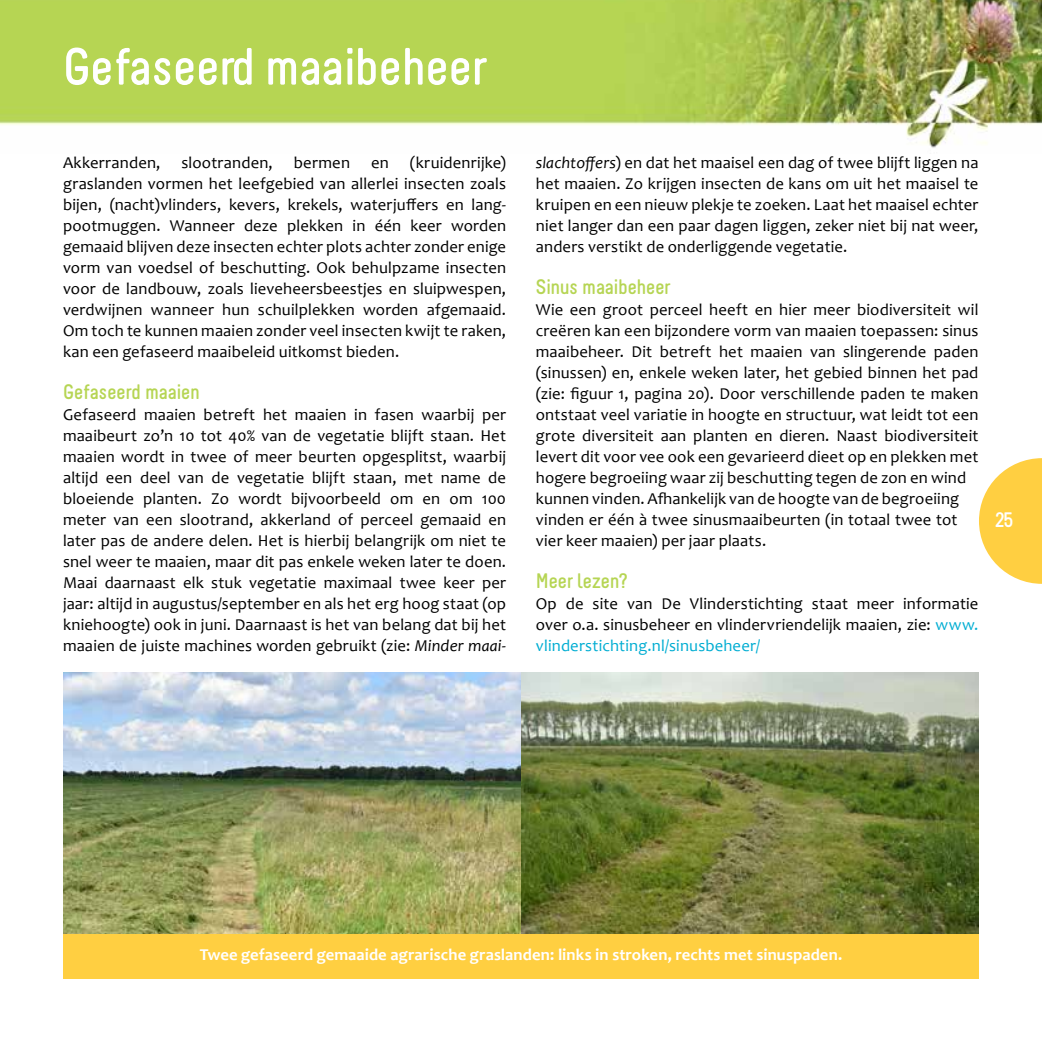
<style>
.page{position:relative;width:1042px;height:1042px;background:#fff}
.page>*{position:absolute;margin:0;border:0;box-sizing:border-box;transform-origin:0 0}
.t1{font:700 52.5px "Melbourne";letter-spacing:-.01em;color:#fff}
.t2{font:700 21px "Melbourne";letter-spacing:-.015em;color:#b6d554}
.t3{font:700 21px "Melbourne";color:#fff}
.t4{font:16.62px/21px "Candara";letter-spacing:.01em;color:#000;text-align:justify}
.t5{font:700 16.62px "Candara";letter-spacing:.005em;color:#fff}
.s1{font-style:italic}
.s2{color:#00add2}
</style>
<div class="page">
<img style="left:0;top:0;width:1042px;height:148px">
<svg style="left:979px;top:458px;width:63px;height:126px"></svg>
<img style="left:521px;top:672px;width:458px;height:262px">
<img style="left:63px;top:672px;width:458px;height:262px">
<div style="left:63px;top:934px;width:916px;height:45px;background:#ffcf41"></div>
<h1 class="t1" style="left:63px;top:39px;width:424px">Gefaseerd maaibeheer</h1>
<p class="t4" style="left:63px;top:152px;width:445px;text-indent:347px">(kruidenrijke) graslanden vormen het leefgebied van allerlei insecten zoals bijen, (nacht)vlinders, kevers, krekels, waterjuffers en lang&shy;pootmuggen. Wanneer deze plekken in één keer worden gemaaid blijven deze insecten echter plots achter zonder enige vorm van voedsel of beschutting. Ook behulpzame insecten voor de landbouw, zoals lieveheersbeestjes en sluipwespen, verdwijnen wanneer hun schuilplekken worden afgemaaid.<br>Om toch te kunnen maaien zonder veel insecten kwijt te raken, kan een gefaseerd maaibeleid uitkomst bieden.</p>
<p class="t2" style="left:63px;top:381px;width:138px">Gefaseerd maaien</p>
<p class="t4" style="left:63px;top:404px;width:445px">Gefaseerd maaien betreft het maaien in fasen waarbij per maaibeurt zo’n 10 tot 40% van de vegetatie blijft staan. Het maaien wordt in twee of meer beurten opgesplitst, waarbij altijd een deel van de vegetatie blijft staan, met name de bloeiende planten. Zo wordt bijvoorbeeld om en om 100 meter van een slootrand, akkerland of perceel gemaaid en later pas de andere delen. Het is hierbij belangrijk om niet te snel weer te maaien, maar dit pas enkele weken later te doen.<br>Maai daarnaast elk stuk vegetatie maximaal twee keer per jaar: altijd in augustus/september en als het erg hoog staat (op kniehoogte) ook in juni. Daarnaast is het van belang dat bij het maaien de juiste machines worden gebruikt (zie: <span class="s1">Minder maai-</span></p>
<p class="t4" style="left:63px;top:152px;width:99px">Akkerranden,</p>
<p class="t4" style="left:181px;top:152px;width:93px">slootranden,</p>
<p class="t4" style="left:294px;top:152px;width:58px">bermen</p>
<p class="t4" style="left:371px;top:152px;width:19px">en</p>
<p class="t4" style="left:536px;top:152px;width:444px"><span class="s1">slachtoffers</span>) en dat het maaisel een dag of twee blijft liggen na het maaien. Zo krijgen insecten de kans om uit het maaisel te kruipen en een nieuw plekje te zoeken. Laat het maaisel echter niet langer dan een paar dagen liggen, zeker niet bij nat weer, anders verstikt de onderliggende vegetatie.</p>
<p class="t2" style="left:536px;top:276px;width:135px">Sinus maaibeheer</p>
<p class="t4" style="left:536px;top:299px;width:444px;text-align:left">Wie een groot perceel heeft en hier meer biodiversiteit wil creëren kan een bijzondere vorm van maaien toepassen: sinus maaibeheer. Dit betreft het maaien van slingerende paden (sinussen) en, enkele weken later, het gebied binnen het pad (zie: figuur 1, pagina 20). Door verschillende paden te maken ontstaat veel variatie in hoogte en structuur, wat leidt tot een grote diversiteit aan planten en dieren. Naast biodiversiteit levert dit voor vee ook een gevarieerd dieet op en plekken met hogere begroeiing waar zij beschutting tegen de zon en wind kunnen vinden. Afhankelijk van de hoogte van de begroeiing vinden er één à twee sinusmaaibeurten (in totaal twee tot vier keer maaien) per jaar plaats.</p>
<p class="t2" style="left:536px;top:570px;width:94px">Meer lezen?</p>
<p class="t4" style="left:536px;top:593px;width:444px">Op de site van De Vlinderstichting staat meer informatie over o.a. sinusbeheer en vlindervriendelijk maaien, zie: <span class="s2">www. vlinderstichting.nl/sinusbeheer/</span></p>
<p class="t3" style="left:995px;top:508px;width:20px">25</p>
<p class="t5" style="left:200px;top:944px;width:644px">Twee gefaseerd gemaaide agrarische graslanden: links in stroken, rechts met sinuspaden.</p>
</div>
